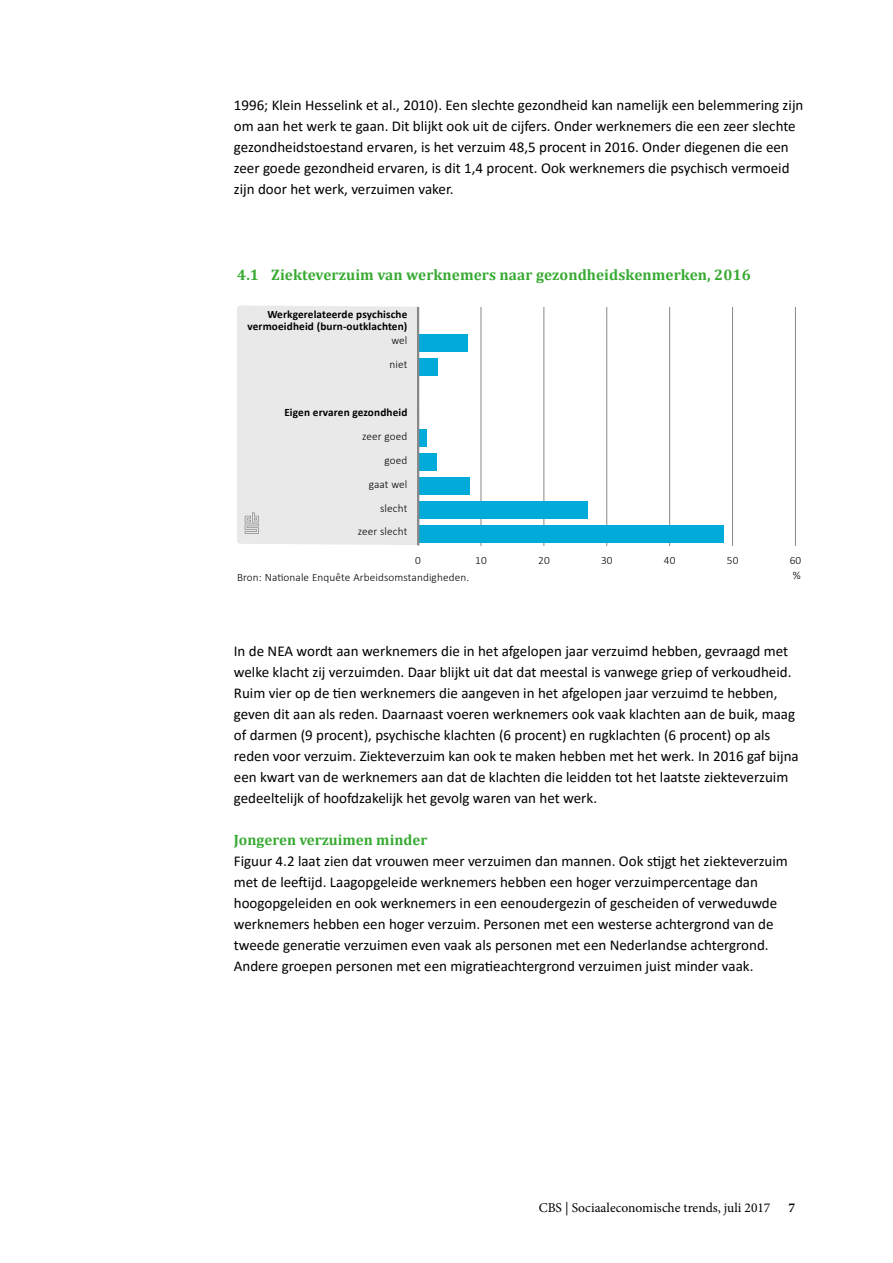
<style>
.page{position:relative;width:893px;height:1263px;background:#fff}
.page>*{position:absolute;margin:0;border:0;box-sizing:border-box;transform-origin:0 0}
.t1{font:700 15.3px "Cambria";letter-spacing:.005em;color:#37aa32}
.t2{font:15px/21px "Calibri";color:#000}
.t3{font:700 15px "Cambria";color:#37aa32}
.t4{font:13.5px "Minion Pro";color:#000}
.t5{font:700 13.5px "Minion Pro";color:#000}
.t6{font:300 11.25px "Calibri";letter-spacing:.01em;color:#000}
.t7{font:700 11.25px/12px "Calibri";letter-spacing:.01em;color:#000;text-align:right}
</style>
<div class="page">
<div style="left:237px;top:305px;width:181px;height:240px;background:#e9e9e9"></div>
<hr style="left:418px;top:307px;width:1px;height:239px;background:#868786">
<hr style="left:481px;top:307px;width:1px;height:239px;background:#868786">
<hr style="left:544px;top:307px;width:1px;height:239px;background:#868786">
<hr style="left:606px;top:307px;width:1px;height:239px;background:#868786">
<hr style="left:669px;top:307px;width:1px;height:239px;background:#868786">
<hr style="left:732px;top:307px;width:1px;height:239px;background:#868786">
<hr style="left:795px;top:307px;width:1px;height:239px;background:#868786">
<div style="left:418px;top:334px;width:50px;height:17px;background:#00abd9"></div>
<div style="left:418px;top:358px;width:20px;height:17px;background:#00abd9"></div>
<div style="left:418px;top:430px;width:9px;height:17px;background:#00abd9"></div>
<div style="left:418px;top:454px;width:18px;height:17px;background:#00abd9"></div>
<div style="left:418px;top:478px;width:52px;height:17px;background:#00abd9"></div>
<div style="left:418px;top:501px;width:169px;height:18px;background:#00abd9"></div>
<div style="left:418px;top:525px;width:305px;height:18px;background:#00abd9"></div>
<hr style="left:417px;top:307px;width:2px;height:238px;background:#868786">
<p class="t2" style="left:234px;top:94px;width:571px">1996; Klein Hesselink et al., 2010). Een slechte gezondheid kan namelijk een belemmering zijn om aan het werk te gaan. Dit blijkt ook uit de cijfers. Onder werknemers die een zeer slechte gezondheidstoestand ervaren, is het verzuim 48,5 procent in 2016. Onder diegenen die een zeer goede gezondheid ervaren, is dit 1,4 procent. Ook werknemers die psychisch vermoeid zijn door het werk, verzuimen vaker.</p>
<p class="t1" style="left:237px;top:266px;width:515px">4.1 Ziekteverzuim van werknemers naar gezondheidskenmerken, 2016</p>
<p class="t7" style="left:247px;top:308px;width:162px">Werkgerelateerde psychische vermoeidheid (burn-outklachten)</p>
<p class="t6" style="left:391px;top:334px;width:18px">wel</p>
<p class="t6" style="left:389px;top:357px;width:19px">niet</p>
<p class="t7" style="left:284px;top:406px;width:125px">Eigen ervaren gezondheid</p>
<p class="t6" style="left:362px;top:429px;width:47px">zeer goed</p>
<p class="t6" style="left:384px;top:453px;width:24px">goed</p>
<p class="t6" style="left:369px;top:477px;width:40px">gaat wel</p>
<p class="t6" style="left:380px;top:501px;width:29px">slecht</p>
<p class="t6" style="left:358px;top:525px;width:51px">zeer slecht</p>
<p class="t6" style="left:415px;top:553px;width:7px">0</p>
<p class="t6" style="left:475px;top:553px;width:13px">10</p>
<p class="t6" style="left:538px;top:553px;width:13px">20</p>
<p class="t6" style="left:601px;top:553px;width:13px">30</p>
<p class="t6" style="left:664px;top:553px;width:13px">40</p>
<p class="t6" style="left:727px;top:553px;width:13px">50</p>
<p class="t6" style="left:790px;top:553px;width:13px">60</p>
<p class="t6" style="left:237px;top:571px;width:234px">Bron: Nationale Enquête Arbeidsomstandigheden.</p>
<p class="t6" style="left:793px;top:569px;width:9px">%</p>
<p class="t2" style="left:234px;top:640px;width:566px">In de NEA wordt aan werknemers die in het afgelopen jaar verzuimd hebben, gevraagd met welke klacht zij verzuimden. Daar blijkt uit dat dat meestal is vanwege griep of verkoudheid.<br>Ruim vier op de tien werknemers die aangeven in het afgelopen jaar verzuimd te hebben, geven dit aan als reden. Daarnaast voeren werknemers ook vaak klachten aan de buik, maag of darmen (9 procent), psychische klachten (6 procent) en rugklachten (6 procent) op als reden voor verzuim. Ziekteverzuim kan ook te maken hebben met het werk. In 2016 gaf bijna een kwart van de werknemers aan dat de klachten die leidden tot het laatste ziekteverzuim gedeeltelijk of hoofdzakelijk het gevolg waren van het werk.</p>
<p class="t3" style="left:234px;top:831px;width:195px">Jongeren verzuimen minder</p>
<p class="t2" style="left:234px;top:850px;width:556px">Figuur 4.2 laat zien dat vrouwen meer verzuimen dan mannen. Ook stijgt het ziekteverzuim met de leeftijd. Laagopgeleide werknemers hebben een hoger verzuimpercentage dan hoogopgeleiden en ook werknemers in een eenoudergezin of gescheiden of verweduwde werknemers hebben een hoger verzuim. Personen met een westerse achtergrond van de tweede generatie verzuimen even vaak als personen met een Nederlandse achtergrond.<br>Andere groepen personen met een migratieachtergrond verzuimen juist minder vaak.</p>
<p class="t4" style="left:539px;top:1198px;width:233px">CBS | Sociaaleconomische trends, juli 2017</p>
<p class="t5" style="left:788px;top:1198px;width:8px">7</p>
</div>
